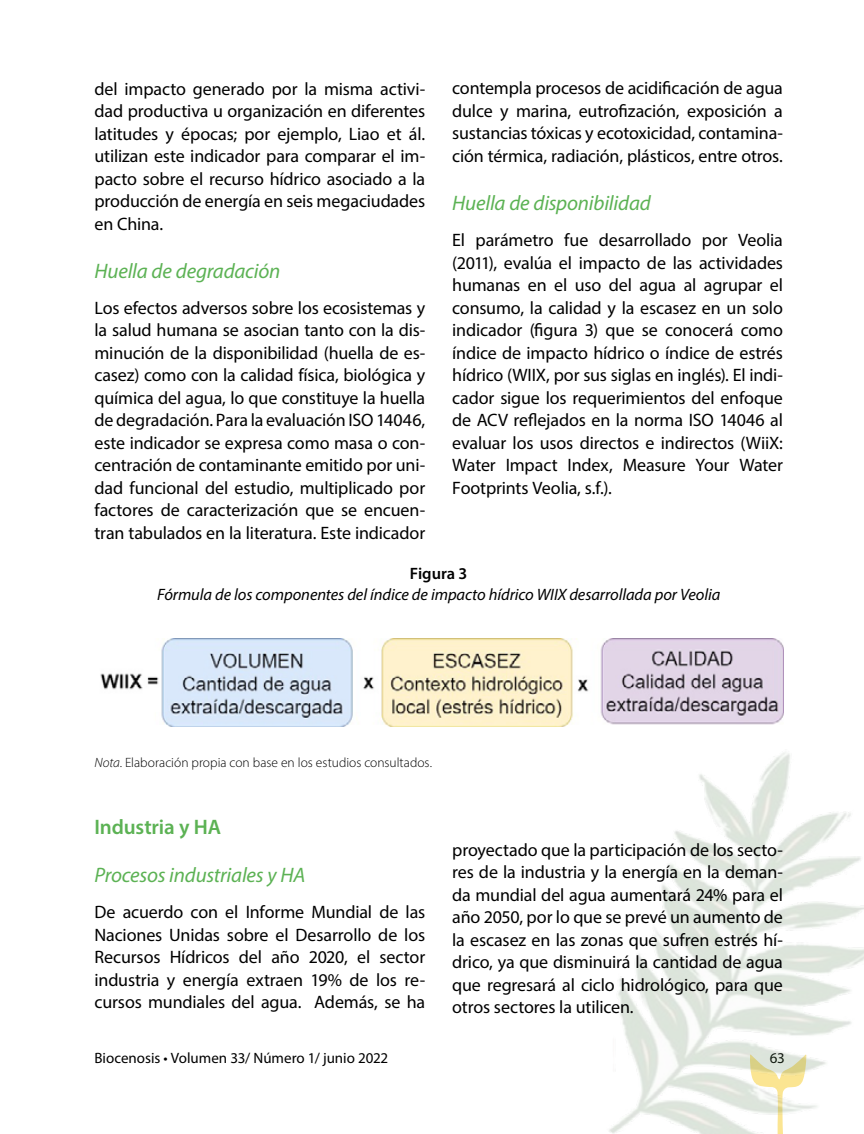
<style>
.page{position:relative;width:864px;height:1134px;background:#fff}
.page>*{position:absolute;margin:0;border:0;box-sizing:border-box;transform-origin:0 0}
.t1{font:italic 21px "Myriad Pro";letter-spacing:-.01em;color:#5cb254}
.t2{font:600 21px "Myriad Pro";letter-spacing:-.01em;color:#5cb254}
.t3{font:18px/22.5px "Myriad Pro";letter-spacing:-.01em;color:#000;text-align:justify}
.t4{font:italic 16.5px "Myriad Pro";letter-spacing:-.005em;color:#000}
.t5{font:600 16.5px "Myriad Pro";letter-spacing:-.005em;color:#000}
.t6{font:15px "Myriad Pro";color:#000}
.t7{font:300 13.5px "Myriad Pro";color:#000}
.s1{font-style:italic}
</style>
<div class="page">
<img style="left:609px;top:752px;width:255px;height:382px">
<img style="left:100px;top:639px;width:683px;height:88px">
<p class="t3" style="left:94px;top:77px;width:332px">del impacto generado por la misma activi&shy;dad productiva u organización en diferentes latitudes y épocas; por ejemplo, Liao et ál. utilizan este indicador para comparar el im&shy;pacto sobre el recurso hídrico asociado a la producción de energía en seis megaciudades en China.</p>
<p class="t1" style="left:94px;top:257px;width:187px">Huella de degradación</p>
<p class="t3" style="left:94px;top:296px;width:332px">Los efectos adversos sobre los ecosistemas y la salud humana se asocian tanto con la dis&shy;minución de la disponibilidad (huella de es&shy;casez) como con la calidad física, biológica y química del agua, lo que constituye la huella de degradación. Para la evaluación ISO 14046, este indicador se expresa como masa o con&shy;centración de contaminante emitido por uni&shy;dad funcional del estudio, multiplicado por factores de caracterización que se encuen&shy;tran tabulados en la literatura. Este indicador</p>
<p class="t3" style="left:452px;top:77px;width:332px">contempla procesos de acidificación de agua dulce y marina, eutrofización, exposición a sustancias tóxicas y ecotoxicidad, contamina&shy;ción térmica, radiación, plásticos, entre otros.</p>
<p class="t1" style="left:452px;top:190px;width:200px">Huella de disponibilidad</p>
<p class="t3" style="left:452px;top:228px;width:332px">El parámetro fue desarrollado por Veolia (2011), evalúa el impacto de las actividades humanas en el uso del agua al agrupar el consumo, la calidad y la escasez en un solo indicador (figura 3) que se conocerá como índice de impacto hídrico o índice de estrés hídrico (WIIX, por sus siglas en inglés). El indi&shy;cador sigue los requerimientos del enfoque de ACV reflejados en la norma ISO 14046 al evaluar los usos directos e indirectos (WiiX:<br>Water Impact Index, Measure Your Water Footprints Veolia, s.f.).</p>
<p class="t5" style="left:410px;top:563px;width:59px">Figura 3</p>
<p class="t4" style="left:157px;top:585px;width:565px">Fórmula de los componentes del índice de impacto hídrico WIIX desarrollada por Veolia</p>
<p class="t7" style="left:94px;top:754px;width:339px"><span class="s1">Nota</span>. Elaboración propia con base en los estudios consultados.</p>
<p class="t2" style="left:94px;top:814px;width:128px">Industria y HA</p>
<p class="t1" style="left:94px;top:862px;width:212px">Procesos industriales y HA</p>
<p class="t3" style="left:94px;top:901px;width:332px">De acuerdo con el Informe Mundial de las Naciones Unidas sobre el Desarrollo de los Recursos Hídricos del año 2020, el sector industria y energía extraen 19% de los re&shy;cursos mundiales del agua. Además, se ha</p>
<p class="t3" style="left:452px;top:838px;width:332px">proyectado que la participación de los secto&shy;res de la industria y la energía en la deman&shy;da mundial del agua aumentará 24% para el año 2050, por lo que se prevé un aumento de la escasez en las zonas que sufren estrés hí&shy;drico, ya que disminuirá la cantidad de agua que regresará al ciclo hidrológico, para que otros sectores la utilicen.</p>
<p class="t6" style="left:94px;top:1049px;width:295px">Biocenosis • Volumen 33/ Número 1/ junio 2022</p>
<p class="t6" style="left:770px;top:1049px;width:17px">63</p>
</div>
